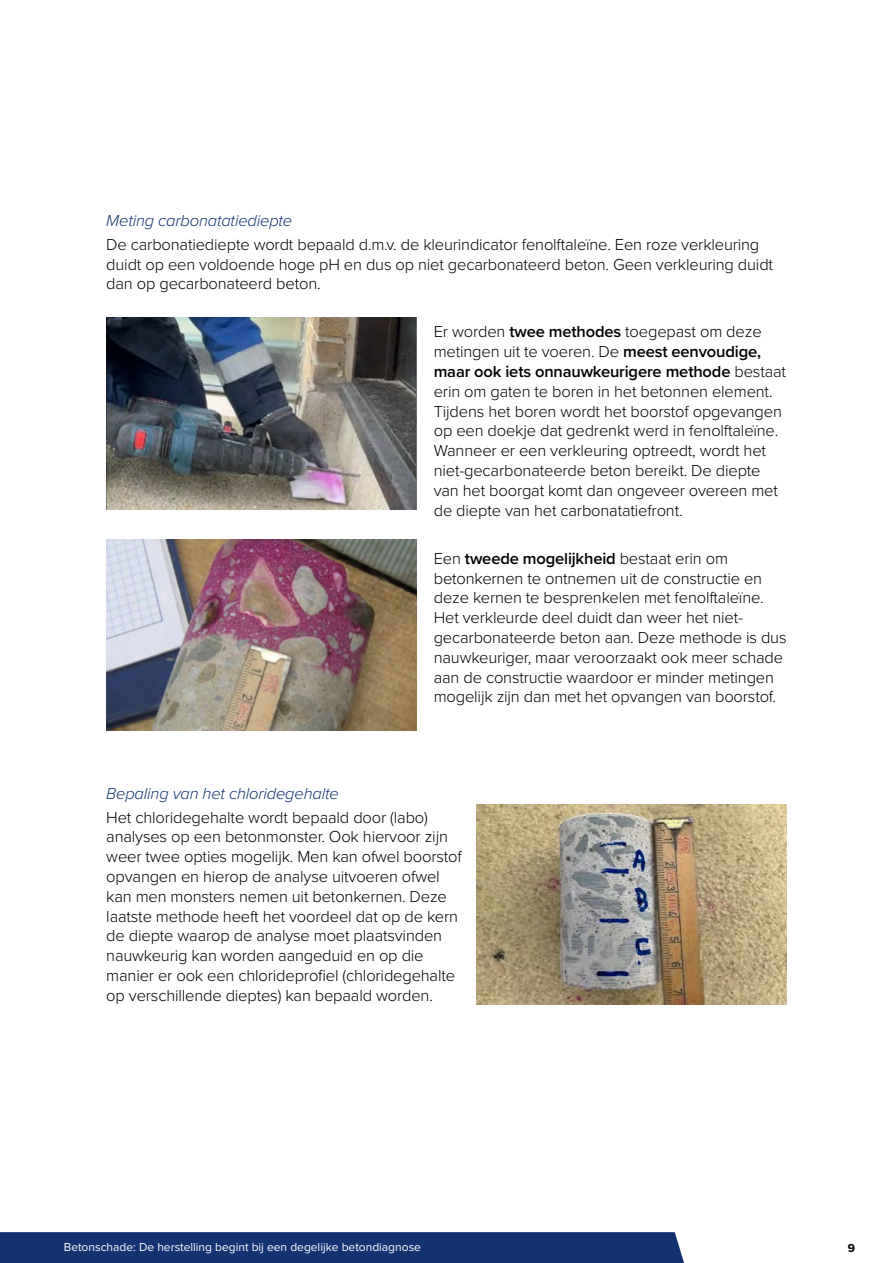
<style>
.page{position:relative;width:893px;height:1263px;background:#fff}
.page>*{position:absolute;margin:0;border:0;box-sizing:border-box;transform-origin:0 0}
.t1{font:300 16.5px/19.8px "Proxima Nova";letter-spacing:-.01em;color:#000}
.t2{font:italic 300 16.5px "Proxima Nova";letter-spacing:-.01em;color:#133370}
.t3{font:12px "Proxima Nova";color:#fff}
.t4{font:700 12px "Proxima Nova";color:#000}
.s1{font-weight:600}
</style>
<div class="page">
<div style="left:0;top:1232px;width:684px;height:31px;background:#133370"></div>
<img style="left:106px;top:318px;width:311px;height:191px">
<img style="left:106px;top:539px;width:311px;height:191px">
<img style="left:476px;top:805px;width:311px;height:200px">
<p class="t2" style="left:106px;top:208px;width:187px">Meting carbonatatiediepte</p>
<p class="t1" style="left:106px;top:233px;width:668px">De carbonatiediepte wordt bepaald d.m.v. de kleurindicator fenolftaleïne. Een roze verkleuring duidt op een voldoende hoge pH en dus op niet gecarbonateerd beton. Geen verkleuring duidt dan op gecarbonateerd beton.</p>
<p class="t1" style="left:434px;top:321px;width:354px">Er worden <span class="s1">twee methodes</span> toegepast om deze metingen uit te voeren. De <span class="s1">meest eenvoudige, maar ook iets onnauwkeurigere methode</span> bestaat erin om gaten te boren in het betonnen element.<br>Tijdens het boren wordt het boorstof opgevangen op een doekje dat gedrenkt werd in fenolftaleïne.<br>Wanneer er een verkleuring optreedt, wordt het niet-gecarbonateerde beton bereikt. De diepte van het boorgat komt dan ongeveer overeen met de diepte van het carbonatatiefront.</p>
<p class="t1" style="left:434px;top:547px;width:354px">Een <span class="s1">tweede mogelijkheid</span> bestaat erin om betonkernen te ontnemen uit de constructie en deze kernen te besprenkelen met fenolftaleïne.<br>Het verkleurde deel duidt dan weer het niet&shy;gecarbonateerde beton aan. Deze methode is dus nauwkeuriger, maar veroorzaakt ook meer schade aan de constructie waardoor er minder metingen mogelijk zijn dan met het opvangen van boorstof.</p>
<p class="t2" style="left:106px;top:781px;width:234px">Bepaling van het chloridegehalte</p>
<p class="t1" style="left:106px;top:806px;width:357px">Het chloridegehalte wordt bepaald door (labo) analyses op een betonmonster. Ook hiervoor zijn weer twee opties mogelijk. Men kan ofwel boorstof opvangen en hierop de analyse uitvoeren ofwel kan men monsters nemen uit betonkernen. Deze laatste methode heeft het voordeel dat op de kern de diepte waarop de analyse moet plaatsvinden nauwkeurig kan worden aangeduid en op die manier er ook een chlorideprofiel (chloridegehalte op verschillende dieptes) kan bepaald worden.</p>
<p class="t3" style="left:64px;top:1240px;width:359px">Betonschade: De herstelling begint bij een degelijke betondiagnose</p>
<p class="t4" style="left:848px;top:1241px;width:9px">9</p>
</div>
